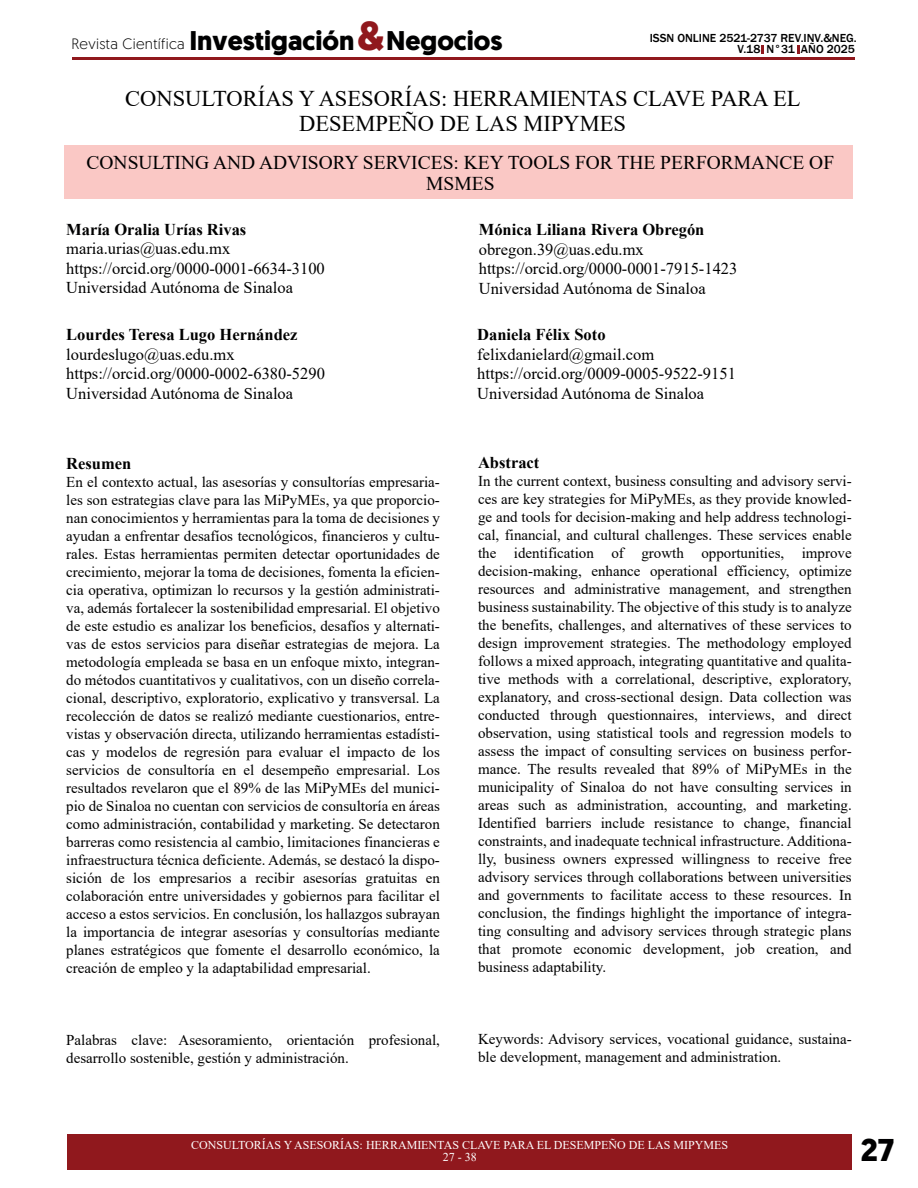
<style>
.page{position:relative;width:918px;height:1188px;background:#fff}
.page>*{position:absolute;margin:0;border:0;box-sizing:border-box;transform-origin:0 0}
.t1{font:700 40.5px "Geomanist";color:#90181d}
.t2{font:700 31.5px "Geomanist";color:#000001}
.t3{font:700 27px "Geomanist";color:#000001}
.t4{font:22.5px/25.5px "Times New Roman";color:#000001;text-align:center}
.t5{font:19.5px/21px "Times New Roman";color:#000001;text-align:center}
.t6{font:16.5px/19.5px "Times New Roman";color:#000001}
.t7{font:700 16.5px "Times New Roman";color:#000001}
.t8{font:15px/18px "Times New Roman";color:#000001;text-align:justify}
.t9{font:300 15px "Geomanist";letter-spacing:.02em;color:#000001}
.t10{font:12px/12px "Times New Roman";color:#fff;text-align:center}
.t11{font:500 12px "Franklin Gothic";color:#000001}
</style>
<div class="page">
<div style="left:68px;top:1134px;width:784px;height:36px;background:#90181d"></div>
<div style="left:64px;top:146px;width:790px;height:54px;background:#fac8c5"></div>
<svg style="left:761px;top:45px;width:3px;height:9px"></svg>
<svg style="left:797px;top:45px;width:2px;height:9px"></svg>
<hr style="left:72px;top:57px;width:783px;height:3px;background:#90181d">
<h1 class="t1" style="left:358px;top:9px;width:29px">&amp;</h1>
<h3 class="t3" style="left:189px;top:22px;width:315px">Investigación Negocios</h3>
<p class="t11" style="left:650px;top:30px;width:209px">ISSN ONLINE 2521-2737 REV.INV.&amp;NEG.</p>
<p class="t9" style="left:71px;top:35px;width:115px">Revista Científica</p>
<p class="t11" style="left:737px;top:42px;width:119px">V.18 N°31 AÑO 2025</p>
<h3 class="t4" style="left:125px;top:85px;width:677px">CONSULTORÍAS Y ASESORÍAS: HERRAMIENTAS CLAVE PARA EL<br>DESEMPEÑO DE LAS MIPYMES</h3>
<h3 class="t5" style="left:87px;top:151px;width:749px">CONSULTING AND ADVISORY SERVICES: KEY TOOLS FOR THE PERFORMANCE OF<br>MSMES</h3>
<p class="t7" style="left:66px;top:217px;width:182px">María Oralia Urías Rivas</p>
<p class="t6" style="left:66px;top:238px;width:260px">maria.urias@uas.edu.mx https://orcid.org/0000-0001-6634-3100<br>Universidad Autónoma de Sinaloa</p>
<p class="t7" style="left:66px;top:323px;width:233px">Lourdes Teresa Lugo Hernández</p>
<p class="t6" style="left:66px;top:344px;width:260px">lourdeslugo@uas.edu.mx https://orcid.org/0000-0002-6380-5290<br>Universidad Autónoma de Sinaloa</p>
<p class="t7" style="left:479px;top:218px;width:227px">Mónica Liliana Rivera Obregón</p>
<p class="t6" style="left:479px;top:239px;width:260px">obregon.39@uas.edu.mx https://orcid.org/0000-0001-7915-1423<br>Universidad Autónoma de Sinaloa</p>
<p class="t7" style="left:477px;top:323px;width:130px">Daniela Félix Soto</p>
<p class="t6" style="left:477px;top:344px;width:260px">felixdanielard@gmail.com https://orcid.org/0009-0005-9522-9151<br>Universidad Autónoma de Sinaloa</p>
<p class="t7" style="left:66px;top:451px;width:67px">Resumen</p>
<p class="t8" style="left:66px;top:472px;width:375px">En el contexto actual, las asesorías y consultorías empresaria&shy;les son estrategias clave para las MiPyMEs, ya que proporcio&shy;nan conocimientos y herramientas para la toma de decisiones y ayudan a enfrentar desafíos tecnológicos, financieros y cultu&shy;rales. Estas herramientas permiten detectar oportunidades de crecimiento, mejorar la toma de decisiones, fomenta la eficien&shy;cia operativa, optimizan lo recursos y la gestión administrati&shy;va, además fortalecer la sostenibilidad empresarial. El objetivo de este estudio es analizar los beneficios, desafíos y alternati&shy;vas de estos servicios para diseñar estrategias de mejora. La metodología empleada se basa en un enfoque mixto, integran&shy;do métodos cuantitativos y cualitativos, con un diseño correla&shy;cional, descriptivo, exploratorio, explicativo y transversal. La recolección de datos se realizó mediante cuestionarios, entre&shy;vistas y observación directa, utilizando herramientas estadísti&shy;cas y modelos de regresión para evaluar el impacto de los servicios de consultoría en el desempeño empresarial. Los resultados revelaron que el 89% de las MiPyMEs del munici&shy;pio de Sinaloa no cuentan con servicios de consultoría en áreas como administración, contabilidad y marketing. Se detectaron barreras como resistencia al cambio, limitaciones financieras e infraestructura técnica deficiente. Además, se destacó la dispo&shy;sición de los empresarios a recibir asesorías gratuitas en colaboración entre universidades y gobiernos para facilitar el acceso a estos servicios. En conclusión, los hallazgos subrayan la importancia de integrar asesorías y consultorías mediante planes estratégicos que fomente el desarrollo económico, la creación de empleo y la adaptabilidad empresarial.</p>
<p class="t7" style="left:478px;top:451px;width:63px">Abstract</p>
<p class="t8" style="left:478px;top:472px;width:375px">In the current context, business consulting and advisory servi&shy;ces are key strategies for MiPyMEs, as they provide knowled&shy;ge and tools for decision-making and help address technologi&shy;cal, financial, and cultural challenges. These services enable the identification of growth opportunities, improve decision-making, enhance operational efficiency, optimize resources and administrative management, and strengthen business sustainability. The objective of this study is to analyze the benefits, challenges, and alternatives of these services to design improvement strategies. The methodology employed follows a mixed approach, integrating quantitative and qualita&shy;tive methods with a correlational, descriptive, exploratory, explanatory, and cross-sectional design. Data collection was conducted through questionnaires, interviews, and direct observation, using statistical tools and regression models to assess the impact of consulting services on business perfor&shy;mance. The results revealed that 89% of MiPyMEs in the municipality of Sinaloa do not have consulting services in areas such as administration, accounting, and marketing.<br>Identified barriers include resistance to change, financial constraints, and inadequate technical infrastructure. Additiona&shy;lly, business owners expressed willingness to receive free advisory services through collaborations between universities and governments to facilitate access to these resources. In conclusion, the findings highlight the importance of integra&shy;ting consulting and advisory services through strategic plans that promote economic development, job creation, and business adaptability.</p>
<p class="t8" style="left:66px;top:1030px;width:375px">Palabras clave: Asesoramiento, orientación profesional, desarrollo sostenible, gestión y administración.</p>
<p class="t8" style="left:478px;top:1030px;width:375px">Keywords: Advisory services, vocational guidance, sustaina&shy;ble development, management and administration.</p>
<p class="t10" style="left:191px;top:1139px;width:539px">CONSULTORÍAS Y ASESORÍAS: HERRAMIENTAS CLAVE PARA EL DESEMPEÑO DE LAS MIPYMES<br>27 - 38</p>
<h2 class="t2" style="left:860px;top:1129px;width:36px">27</h2>
</div>
